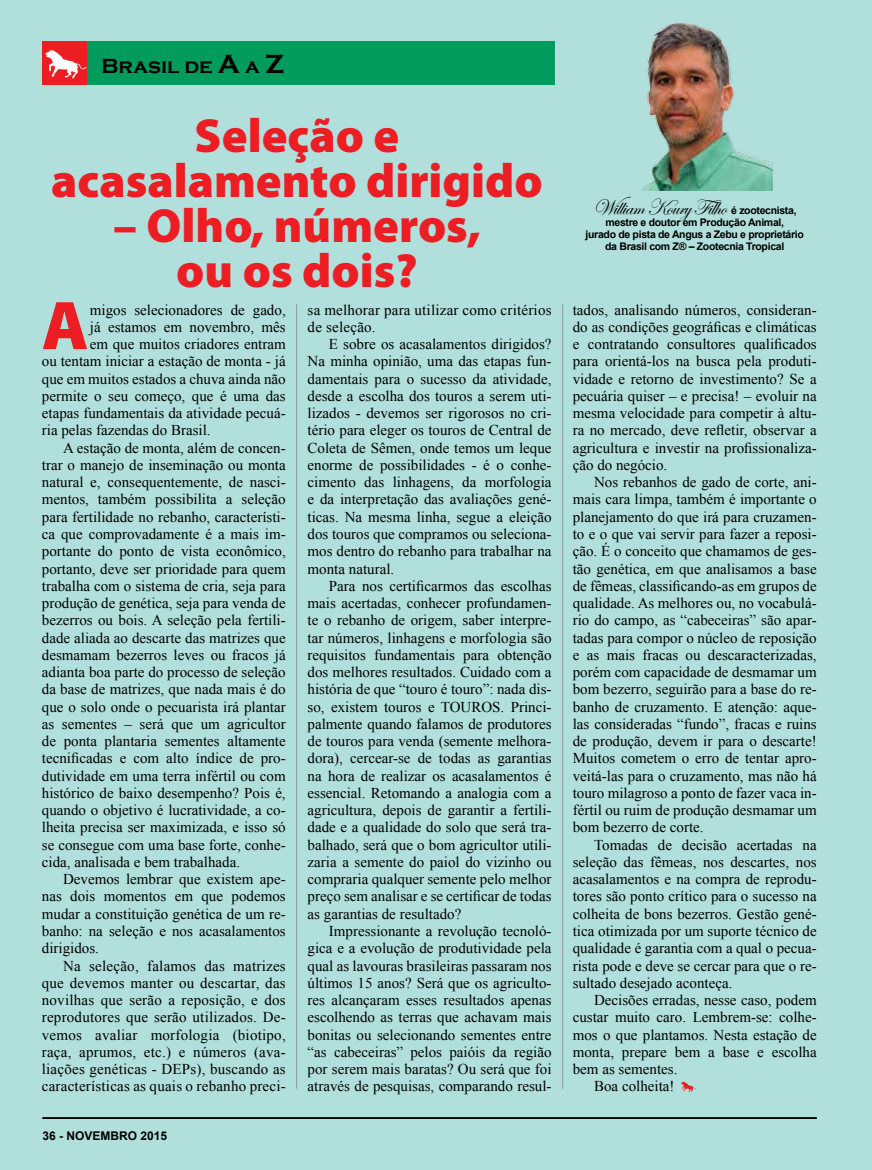
<style>
.page{position:relative;width:872px;height:1170px;background:#fff}
.page>*{position:absolute;margin:0;border:0;box-sizing:border-box;transform-origin:0 0}
.t1{font:900 69.45px "Myriad Pro";color:#ed1d24}
.t2{font:900 48px/45px "Myriad Pro";color:#ed1d24;text-align:center}
.t3{font:22.5px "Edwardian Script ITC";letter-spacing:-.03em;color:#000}
.t4{font:700 21px "Copperplate Gothic";color:#000}
.t5{font:15px/17.2px "Times New Roman";color:#000;text-align:justify}
.t6{font:700 12px "Arial";color:#000}
.t7{font:700 10.5px/12px "Arial";letter-spacing:-.03em;color:#000;text-align:center}
.s1{font-size:27px}
.s2{font-family:"Arial";font-weight:700;font-size:10.5px}
</style>
<div class="page">
<div style="left:0;top:0;width:872px;height:1169px;background:#b0dfdc"></div>
<div style="left:87px;top:41px;width:467px;height:44px;background:#009b5d"></div>
<div style="left:43px;top:41px;width:44px;height:44px;background:#ed1d24"></div>
<svg style="left:45px;top:49px;width:41px;height:29px"></svg>
<hr style="left:296px;top:304px;width:1px;height:784px;background:#939598">
<hr style="left:562px;top:304px;width:1px;height:784px;background:#939598">
<svg style="left:681px;top:1081px;width:15px;height:10px"></svg>
<img style="left:641px;top:22px;width:131px;height:169px">
<hr style="left:42px;top:1117px;width:774px;height:1px;background:#000">
<h3 class="t4" style="left:102px;top:55px;width:184px">Brasil de <span class="s1">A</span> a <span class="s1">Z</span></h3>
<h2 class="t2" style="left:51px;top:114px;width:493px">Seleção e acasalamento dirigido</h2>
<h2 class="t2" style="left:113px;top:204px;width:369px">– Olho, números, ou os dois?</h2>
<h3 class="t3" style="left:593px;top:195px;width:205px">William Koury Filho <span class="s2">é zootecnista,</span></h3>
<p class="t7" style="left:585px;top:217px;width:220px">mestre e doutor em Produção Animal,<br>jurado de pista de Angus a Zebu e proprietário da Brasil com Z® – Zootecnia Tropical</p>
<h1 class="t1" style="left:42px;top:286px;width:48px">A</h1>
<p class="t5" style="left:90px;top:301px;width:197px">migos selecionadores de gado,</p>
<p class="t5" style="left:90px;top:318px;width:197px">já estamos em novembro, mês</p>
<p class="t5" style="left:90px;top:335px;width:197px">em que muitos criadores entram</p>
<p class="t5" style="left:42px;top:352px;width:245px">ou tentam iniciar a estação de monta - já</p>
<p class="t5" style="left:42px;top:370px;width:245px">que em muitos estados a chuva ainda não</p>
<p class="t5" style="left:42px;top:387px;width:245px">permite o seu começo, que é uma das</p>
<p class="t5" style="left:42px;top:404px;width:245px">etapas fundamentais da atividade pecuá-</p>
<p class="t5" style="left:42px;top:421px;width:170px">ria pelas fazendas do Brasil.</p>
<p class="t5" style="left:63px;top:439px;width:224px">A estação de monta, além de concen-</p>
<p class="t5" style="left:42px;top:456px;width:245px">trar o manejo de inseminação ou monta</p>
<p class="t5" style="left:42px;top:473px;width:245px">natural e, consequentemente, de nasci-</p>
<p class="t5" style="left:42px;top:490px;width:245px">mentos, também possibilita a seleção</p>
<p class="t5" style="left:42px;top:508px;width:245px">para fertilidade no rebanho, característi-</p>
<p class="t5" style="left:42px;top:525px;width:245px">ca que comprovadamente é a mais im-</p>
<p class="t5" style="left:42px;top:542px;width:245px">portante do ponto de vista econômico,</p>
<p class="t5" style="left:42px;top:559px;width:245px">portanto, deve ser prioridade para quem</p>
<p class="t5" style="left:42px;top:577px;width:245px">trabalha com o sistema de cria, seja para</p>
<p class="t5" style="left:42px;top:594px;width:245px">produção de genética, seja para venda de</p>
<p class="t5" style="left:42px;top:611px;width:245px">bezerros ou bois. A seleção pela fertili-</p>
<p class="t5" style="left:42px;top:628px;width:245px">dade aliada ao descarte das matrizes que</p>
<p class="t5" style="left:42px;top:646px;width:245px">desmamam bezerros leves ou fracos já</p>
<p class="t5" style="left:42px;top:663px;width:245px">adianta boa parte do processo de seleção</p>
<p class="t5" style="left:42px;top:680px;width:245px">da base de matrizes, que nada mais é do</p>
<p class="t5" style="left:42px;top:697px;width:245px">que o solo onde o pecuarista irá plantar</p>
<p class="t5" style="left:42px;top:715px;width:245px">as sementes – será que um agricultor</p>
<p class="t5" style="left:42px;top:732px;width:245px">de ponta plantaria sementes altamente</p>
<p class="t5" style="left:42px;top:749px;width:245px">tecnificadas e com alto índice de pro-</p>
<p class="t5" style="left:42px;top:766px;width:245px">dutividade em uma terra infértil ou com</p>
<p class="t5" style="left:42px;top:784px;width:245px">histórico de baixo desempenho? Pois é,</p>
<p class="t5" style="left:42px;top:801px;width:245px">quando o objetivo é lucratividade, a co-</p>
<p class="t5" style="left:42px;top:818px;width:245px">lheita precisa ser maximizada, e isso só</p>
<p class="t5" style="left:42px;top:835px;width:245px">se consegue com uma base forte, conhe-</p>
<p class="t5" style="left:42px;top:853px;width:200px">cida, analisada e bem trabalhada.</p>
<p class="t5" style="left:63px;top:870px;width:224px">Devemos lembrar que existem ape-</p>
<p class="t5" style="left:42px;top:887px;width:245px">nas dois momentos em que podemos</p>
<p class="t5" style="left:42px;top:904px;width:245px">mudar a constituição genética de um re-</p>
<p class="t5" style="left:42px;top:922px;width:245px">banho: na seleção e nos acasalamentos</p>
<p class="t5" style="left:42px;top:939px;width:59px">dirigidos.</p>
<p class="t5" style="left:63px;top:956px;width:224px">Na seleção, falamos das matrizes</p>
<p class="t5" style="left:42px;top:973px;width:245px">que devemos manter ou descartar, das</p>
<p class="t5" style="left:42px;top:991px;width:245px">novilhas que serão a reposição, e dos</p>
<p class="t5" style="left:42px;top:1008px;width:245px">reprodutores que serão utilizados. De-</p>
<p class="t5" style="left:42px;top:1025px;width:245px">vemos avaliar morfologia (biotipo,</p>
<p class="t5" style="left:42px;top:1042px;width:245px">raça, aprumos, etc.) e números (ava-</p>
<p class="t5" style="left:42px;top:1060px;width:245px">liações genéticas - DEPs), buscando as</p>
<p class="t5" style="left:42px;top:1077px;width:245px">características as quais o rebanho preci-</p>
<p class="t6" style="left:43px;top:1127px;width:126px">36 - NOVEMBRO 2015</p>
<p class="t5" style="left:308px;top:301px;width:245px">sa melhorar para utilizar como critérios de seleção.</p>
<p class="t5" style="left:308px;top:335px;width:245px;text-indent:21px">E sobre os acasalamentos dirigidos?<br>Na minha opinião, uma das etapas fun&shy;damentais para o sucesso da atividade, desde a escolha dos touros a serem uti&shy;lizados - devemos ser rigorosos no cri&shy;tério para eleger os touros de Central de Coleta de Sêmen, onde temos um leque enorme de possibilidades - é o conhe&shy;cimento das linhagens, da morfologia e da interpretação das avaliações gené&shy;ticas. Na mesma linha, segue a eleição dos touros que compramos ou seleciona&shy;mos dentro do rebanho para trabalhar na monta natural.</p>
<p class="t5" style="left:308px;top:577px;width:245px;text-indent:21px">Para nos certificarmos das escolhas mais acertadas, conhecer profundamen&shy;te o rebanho de origem, saber interpre&shy;tar números, linhagens e morfologia são requisitos fundamentais para obtenção dos melhores resultados. Cuidado com a história de que “touro é touro”: nada dis&shy;so, existem touros e TOUROS. Princi&shy;palmente quando falamos de produtores de touros para venda (semente melhora&shy;dora), cercear-se de todas as garantias na hora de realizar os acasalamentos é essencial. Retomando a analogia com a agricultura, depois de garantir a fertili&shy;dade e a qualidade do solo que será tra&shy;balhado, será que o bom agricultor utili&shy;zaria a semente do paiol do vizinho ou compraria qualquer semente pelo melhor preço sem analisar e se certificar de todas as garantias de resultado?</p>
<p class="t5" style="left:308px;top:922px;width:245px;text-indent:21px">Impressionante a revolução tecnoló&shy;gica e a evolução de produtividade pela qual as lavouras brasileiras passaram nos últimos 15 anos? Será que os agriculto&shy;res alcançaram esses resultados apenas escolhendo as terras que achavam mais bonitas ou selecionando sementes entre “as cabeceiras” pelos paióis da região por serem mais baratas? Ou será que foi através de pesquisas, comparando resul-</p>
<p class="t5" style="left:573px;top:301px;width:245px">tados, analisando números, consideran&shy;do as condições geográficas e climáticas e contratando consultores qualificados para orientá-los na busca pela produti&shy;vidade e retorno de investimento? Se a pecuária quiser – e precisa! – evoluir na mesma velocidade para competir à altu&shy;ra no mercado, deve refletir, observar a agricultura e investir na profissionaliza&shy;ção do negócio.</p>
<p class="t5" style="left:573px;top:473px;width:245px;text-indent:21px">Nos rebanhos de gado de corte, ani&shy;mais cara limpa, também é importante o planejamento do que irá para cruzamen&shy;to e o que vai servir para fazer a reposi&shy;ção. É o conceito que chamamos de ges&shy;tão genética, em que analisamos a base de fêmeas, classificando-as em grupos de qualidade. As melhores ou, no vocabulá&shy;rio do campo, as “cabeceiras” são apar&shy;tadas para compor o núcleo de reposição e as mais fracas ou descaracterizadas, porém com capacidade de desmamar um bom bezerro, seguirão para a base do re&shy;banho de cruzamento. E atenção: aque&shy;las consideradas “fundo”, fracas e ruins de produção, devem ir para o descarte!<br>Muitos cometem o erro de tentar apro&shy;veitá-las para o cruzamento, mas não há touro milagroso a ponto de fazer vaca in&shy;fértil ou ruim de produção desmamar um bom bezerro de corte.</p>
<p class="t5" style="left:573px;top:835px;width:245px;text-indent:21px">Tomadas de decisão acertadas na seleção das fêmeas, nos descartes, nos acasalamentos e na compra de reprodu&shy;tores são ponto crítico para o sucesso na colheita de bons bezerros. Gestão gené&shy;tica otimizada por um suporte técnico de qualidade é garantia com a qual o pecua&shy;rista pode e deve se cercar para que o re&shy;sultado desejado aconteça.</p>
<p class="t5" style="left:594px;top:991px;width:224px">Decisões erradas, nesse caso, podem</p>
<p class="t5" style="left:573px;top:1008px;width:245px">custar muito caro. Lembrem-se: colhe-</p>
<p class="t5" style="left:573px;top:1025px;width:245px">mos o que plantamos. Nesta estação de</p>
<p class="t5" style="left:573px;top:1042px;width:245px">monta, prepare bem a base e escolha</p>
<p class="t5" style="left:573px;top:1060px;width:106px">bem as sementes.</p>
<p class="t5" style="left:594px;top:1077px;width:82px">Boa colheita!</p>
</div>
